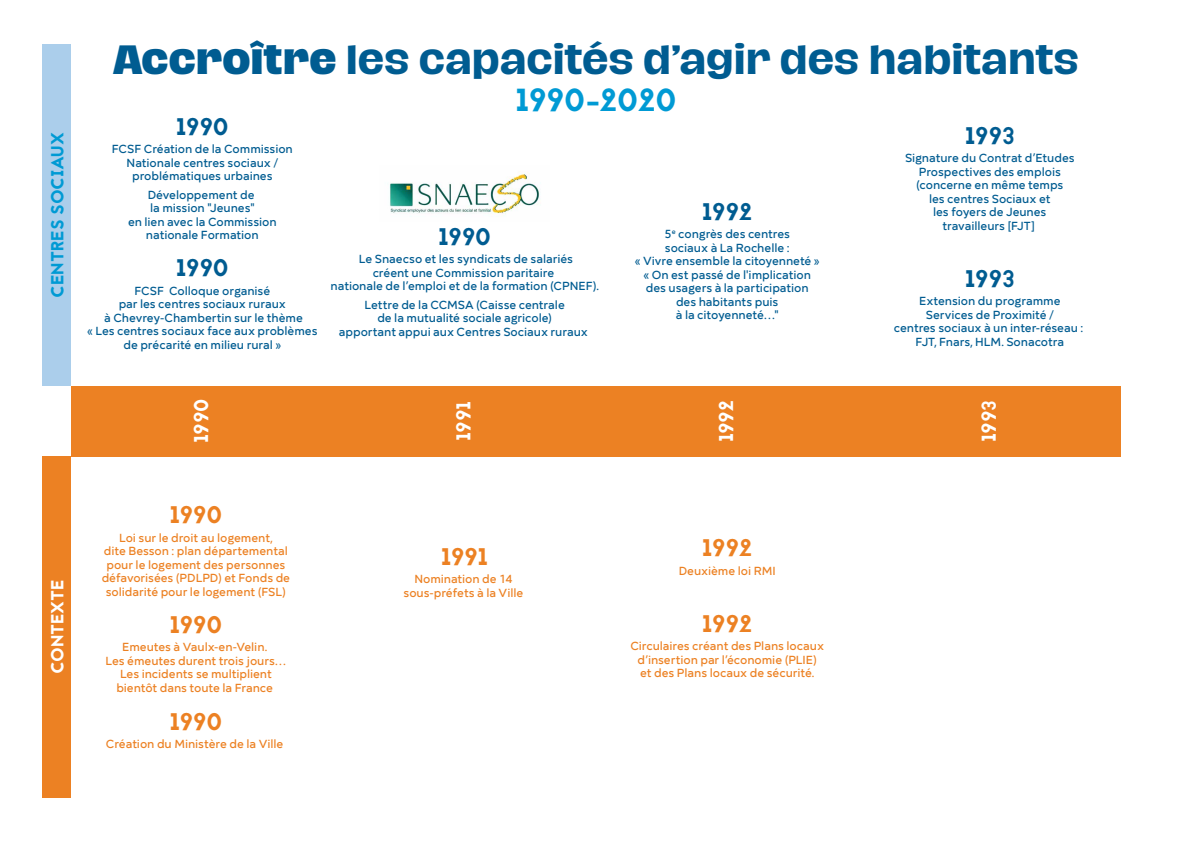
<style>
.page{position:relative;width:1192px;height:842px;background:#fff}
.page>*{position:absolute;margin:0;border:0;box-sizing:border-box;transform-origin:0 0}
.t1{font:700 37.5px "Hagrid Text";letter-spacing:-.015em;color:#005c91}
.t2{font:31.9px "Jaapokki";letter-spacing:-.03em;color:#009ad4}
.t3{font:24px "Jaapokki";letter-spacing:-.025em;color:#005c91}
.t4{font:24px "Jaapokki";letter-spacing:-.025em;color:#ec8123}
.t5{font:20px "Jaapokki";letter-spacing:-.025em;color:#fff}
.t6{font:17.5px "Jaapokki";letter-spacing:-.01em;color:#009ad4}
.t7{font:17.5px "Jaapokki";letter-spacing:-.01em;color:#fff}
.t8{font:500 12px/13.5px "Mirai";letter-spacing:-.005em;color:#005c91;text-align:center}
.t9{font:500 12px/13.5px "Mirai";letter-spacing:-.005em;color:#ec8123;text-align:center}
.s1{font-weight:800}
</style>
<div class="page">
<div style="left:43px;top:456px;width:28px;height:341px;background:#ec8123"></div>
<div style="left:43px;top:45px;width:28px;height:341px;background:#abceeb"></div>
<div style="left:71px;top:386px;width:262px;height:70px;background:#ec8123"></div>
<div style="left:333px;top:386px;width:263px;height:70px;background:#ec8123"></div>
<div style="left:596px;top:386px;width:263px;height:70px;background:#ec8123"></div>
<div style="left:859px;top:386px;width:262px;height:70px;background:#ec8123"></div>
<img style="left:389px;top:171px;width:150px;height:45px">
<h3 class="t6" style="left:45px;top:298px;width:167px;rotate:-90deg">CENTRES SOCIAUX</h3>
<h1 class="t1" style="left:113px;top:39px;width:967px"><span class="s1">Accroître</span> les capacités d’agir des habitants</h1>
<h2 class="t2" style="left:515px;top:78px;width:163px">1990-2020</h2>
<h3 class="t3" style="left:176px;top:110px;width:54px">1990</h3>
<p class="t8" style="left:112px;top:141px;width:183px">FCSF Création de la Commission<br>Nationale centres sociaux / problématiques urbaines</p>
<p class="t8" style="left:128px;top:187px;width:150px">Développement de<br>la mission "Jeunes"<br>en lien avec la Commission nationale Formation</p>
<h3 class="t3" style="left:176px;top:251px;width:54px">1990</h3>
<p class="t8" style="left:87px;top:283px;width:232px">FCSF Colloque organisé<br>par les centres sociaux ruraux<br>à Chevrey-Chambertin sur le thème<br>« Les centres sociaux face aux problèmes de précarité en milieu rural »</p>
<h3 class="t3" style="left:965px;top:119px;width:51px">1993</h3>
<p class="t8" style="left:905px;top:150px;width:171px">Signature du Contrat d’Etudes<br>Prospectives des emplois (concerne en même temps<br>les centres Sociaux et<br>les foyers de Jeunes travailleurs [FJT]</p>
<h3 class="t3" style="left:702px;top:195px;width:52px">1992</h3>
<p class="t8" style="left:635px;top:226px;width:186px">5<sup>e</sup> congrès des centres<br>sociaux à La Rochelle :<br>« Vivre ensemble la citoyenneté » « On est passé de l'implication des usagers à la participation des habitants puis<br>à la citoyenneté…"</p>
<h3 class="t3" style="left:438px;top:220px;width:54px">1990</h3>
<p class="t8" style="left:331px;top:251px;width:270px">Le Snaecso et les syndicats de salariés<br>créent une Commission paritaire<br>nationale de l’emploi et de la formation (CPNEF).</p>
<p class="t8" style="left:339px;top:296px;width:251px">Lettre de la CCMSA (Caisse centrale<br>de la mutualité sociale agricole)<br>apportant appui aux Centres Sociaux ruraux</p>
<h3 class="t3" style="left:965px;top:262px;width:51px">1993</h3>
<p class="t8" style="left:894px;top:293px;width:191px">Extension du programme<br>Services de Proximité /<br>centres sociaux à un inter-réseau :<br>FJT, Fnars, HLM. Sonacotra</p>
<h3 class="t5" style="left:187px;top:443px;width:46px;rotate:-90deg">1990</h3>
<h3 class="t5" style="left:450px;top:441px;width:42px;rotate:-90deg">1991</h3>
<h3 class="t5" style="left:712px;top:442px;width:44px;rotate:-90deg">1992</h3>
<h3 class="t5" style="left:975px;top:442px;width:43px;rotate:-90deg">1993</h3>
<h3 class="t7" style="left:45px;top:674px;width:96px;rotate:-90deg">CONTEXTE</h3>
<h3 class="t4" style="left:170px;top:498px;width:54px">1990</h3>
<p class="t9" style="left:102px;top:529px;width:190px">Loi sur le droit au logement,<br>dite Besson : plan départemental pour le logement des personnes défavorisées (PDLPD) et Fonds de solidarité pour le logement (FSL)</p>
<h3 class="t4" style="left:170px;top:608px;width:54px">1990</h3>
<p class="t9" style="left:106px;top:639px;width:182px">Emeutes à Vaulx-en-Velin.<br>Les émeutes durent trois jours…<br>Les incidents se multiplient bientôt dans toute la France</p>
<h3 class="t4" style="left:170px;top:705px;width:54px">1990</h3>
<p class="t9" style="left:106px;top:736px;width:179px">Création du Ministère de la Ville</p>
<h3 class="t4" style="left:441px;top:540px;width:49px">1991</h3>
<p class="t9" style="left:404px;top:571px;width:121px">Nomination de 14 sous-préfets à la Ville</p>
<h3 class="t4" style="left:702px;top:531px;width:52px">1992</h3>
<p class="t9" style="left:679px;top:562px;width:99px">Deuxième loi RMI</p>
<h3 class="t4" style="left:702px;top:607px;width:52px">1992</h3>
<p class="t9" style="left:630px;top:638px;width:195px">Circulaires créant des Plans locaux d’insertion par l’économie (PLIE) et des Plans locaux de sécurité.</p>
</div>
